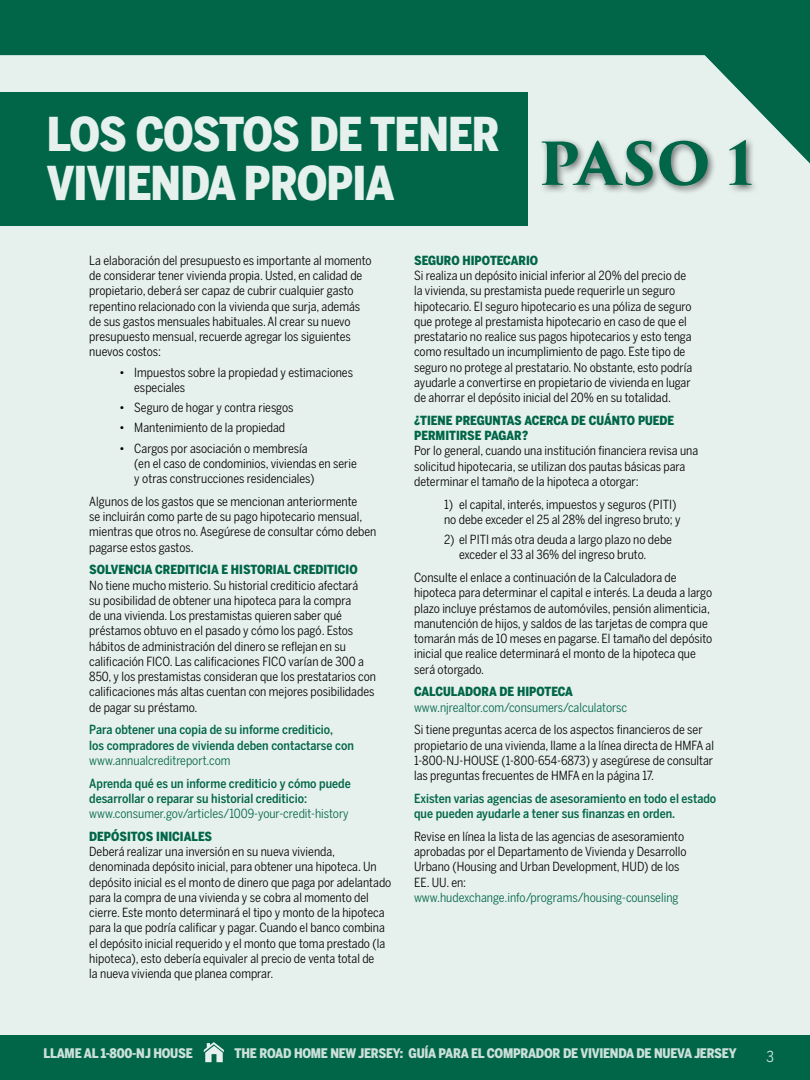
<style>
.page{position:relative;width:810px;height:1080px;background:#fff}
.page>*{position:absolute;margin:0;border:0;box-sizing:border-box;transform-origin:0 0}
.t1{font:700 57.5px "Trajan Pro 3";color:#006647}
.t2{font:900 46.25px/48.8px "Benton Sans Cond";letter-spacing:-.02em;color:#e6f0ed}
.t3{font:15px "Benton Sans Cond";color:#e6f0ed}
.t4{font:900 13.12px "Benton Sans Cond";letter-spacing:-.02em;color:#cce0da}
.t5{font:12.5px/15.2px "Benton Sans Cond";color:#000}
.t6{font:500 12.5px/15.2px "Benton Sans Cond";color:#006647}
.t7{font:12.5px "Benton Sans Cond";color:#006647}
.t8{font:900 12.5px/15.2px "Benton Sans Cond";color:#006647}
</style>
<div class="page">
<div style="left:0;top:41px;width:810px;height:1039px;background:#e6f0ed"></div>
<div style="left:0;top:1035px;width:810px;height:45px;background:#006647"></div>
<div style="left:0;top:92px;width:527px;height:133px;background:#006647"></div>
<div style="left:538px;top:136px;width:222px;height:59px;background:#000;opacity:.55"></div>
<div style="left:0;top:0;width:810px;height:55px;background:#006647"></div>
<svg style="left:0;top:55px;width:810px;height:125px"></svg>
<svg style="left:204px;top:1042px;width:20px;height:20px"></svg>
<h2 class="t2" style="left:47px;top:110px;width:455px">LOS COSTOS DE TENER<br>VIVIENDA PROPIA</h2>
<h1 class="t1" style="left:538px;top:121px;width:217px">PASO 1</h1>
<p class="t5" style="left:89px;top:253px;width:284px">La elaboración del presupuesto es importante al momento de considerar tener vivienda propia. Usted, en calidad de propietario, deberá ser capaz de cubrir cualquier gasto repentino relacionado con la vivienda que surja, además de sus gastos mensuales habituales. Al crear su nuevo presupuesto mensual, recuerde agregar los siguientes nuevos costos:</p>
<p class="t5" style="left:134px;top:364px;width:220px;text-indent:-15px">• Impuestos sobre la propiedad y estimaciones especiales</p>
<p class="t5" style="left:119px;top:400px;width:176px">• Seguro de hogar y contra riesgos</p>
<p class="t5" style="left:119px;top:420px;width:167px">• Mantenimiento de la propiedad</p>
<p class="t5" style="left:134px;top:440px;width:224px;text-indent:-15px">• Cargos por asociación o membresía<br>(en el caso de condominios, viviendas en serie y otras construcciones residenciales)</p>
<p class="t5" style="left:89px;top:494px;width:289px">Algunos de los gastos que se mencionan anteriormente<br>se incluirán como parte de su pago hipotecario mensual, mientras que otros no. Asegúrese de consultar cómo deben pagarse estos gastos.</p>
<p class="t8" style="left:89px;top:562px;width:270px">SOLVENCIA CREDITICIA E HISTORIAL CREDITICIO</p>
<p class="t5" style="left:89px;top:577px;width:288px">No tiene mucho misterio. Su historial crediticio afectará<br>su posibilidad de obtener una hipoteca para la compra<br>de una vivienda. Los prestamistas quieren saber qué préstamos obtuvo en el pasado y cómo los pagó. Estos hábitos de administración del dinero se reflejan en su calificación FICO. Las calificaciones FICO varían de 300 a 850, y los prestamistas consideran que los prestatarios con calificaciones más altas cuentan con mejores posibilidades de pagar su préstamo.</p>
<p class="t6" style="left:89px;top:722px;width:266px">Para obtener una copia de su informe crediticio,<br>los compradores de vivienda deben contactarse con</p>
<p class="t7" style="left:89px;top:753px;width:143px">www.annualcreditreport.com</p>
<p class="t6" style="left:89px;top:775px;width:263px">Aprenda qué es un informe crediticio y cómo puede desarrollar o reparar su historial crediticio:</p>
<p class="t7" style="left:89px;top:806px;width:261px">www.consumer.gov/articles/1009-your-credit-history</p>
<p class="t8" style="left:89px;top:829px;width:124px">DEPÓSITOS INICIALES</p>
<p class="t5" style="left:89px;top:844px;width:304px">Deberá realizar una inversión en su nueva vivienda, denominada depósito inicial, para obtener una hipoteca. Un depósito inicial es el monto de dinero que paga por adelantado para la compra de una vivienda y se cobra al momento del cierre. Este monto determinará el tipo y monto de la hipoteca para la que podría calificar y pagar. Cuando el banco combina el depósito inicial requerido y el monto que toma prestado (la hipoteca), esto debería equivaler al precio de venta total de<br>la nueva vivienda que planea comprar.</p>
<p class="t8" style="left:414px;top:253px;width:126px">SEGURO HIPOTECARIO</p>
<p class="t5" style="left:414px;top:268px;width:280px">Si realiza un depósito inicial inferior al 20% del precio de la vivienda, su prestamista puede requerirle un seguro hipotecario. El seguro hipotecario es una póliza de seguro que protege al prestamista hipotecario en caso de que el prestatario no realice sus pagos hipotecarios y esto tenga como resultado un incumplimiento de pago. Este tipo de seguro no protege al prestatario. No obstante, esto podría ayudarle a convertirse en propietario de vivienda en lugar de ahorrar el depósito inicial del 20% en su totalidad.</p>
<p class="t8" style="left:414px;top:413px;width:262px">¿TIENE PREGUNTAS ACERCA DE CUÁNTO PUEDE<br>PERMITIRSE PAGAR?</p>
<p class="t5" style="left:414px;top:443px;width:286px">Por lo general, cuando una institución financiera revisa una solicitud hipotecaria, se utilizan dos pautas básicas para determinar el tamaño de la hipoteca a otorgar:</p>
<p class="t5" style="left:444px;top:496px;width:238px">1) el capital, interés, impuestos y seguros (PITI) no debe exceder el 25 al 28% del ingreso bruto; y</p>
<p class="t5" style="left:459px;top:532px;width:214px;text-indent:-15px">2) el PITI más otra deuda a largo plazo no debe exceder el 33 al 36% del ingreso bruto.</p>
<p class="t5" style="left:414px;top:570px;width:300px">Consulte el enlace a continuación de la Calculadora de hipoteca para determinar el capital e interés. La deuda a largo plazo incluye préstamos de automóviles, pensión alimenticia, manutención de hijos, y saldos de las tarjetas de compra que tomarán más de 10 meses en pagarse. El tamaño del depósito inicial que realice determinará el monto de la hipoteca que será otorgado.</p>
<p class="t8" style="left:414px;top:684px;width:160px">CALCULADORA DE HIPOTECA</p>
<p class="t7" style="left:414px;top:700px;width:215px">www.njrealtor.com/consumers/calculatorsc</p>
<p class="t5" style="left:414px;top:722px;width:301px">Si tiene preguntas acerca de los aspectos financieros de ser propietario de una vivienda, llame a la línea directa de HMFA al 1-800-NJ-HOUSE (1-800-654-6873) y asegúrese de consultar las preguntas frecuentes de HMFA en la página 17.</p>
<p class="t6" style="left:414px;top:791px;width:304px">Existen varias agencias de asesoramiento en todo el estado que pueden ayudarle a tener sus finanzas en orden.</p>
<p class="t5" style="left:414px;top:829px;width:274px">Revise en línea la lista de las agencias de asesoramiento aprobadas por el Departamento de Vivienda y Desarrollo Urbano (Housing and Urban Development, HUD) de los EE. UU. en:</p>
<p class="t7" style="left:414px;top:890px;width:266px">www.hudexchange.info/programs/housing-counseling</p>
<p class="t4" style="left:43px;top:1045px;width:151px">LLAME AL 1-800-NJ HOUSE</p>
<p class="t4" style="left:235px;top:1045px;width:503px">THE ROAD HOME NEW JERSEY: GUÍA PARA EL COMPRADOR DE VIVIENDA DE NUEVA JERSEY</p>
<p class="t3" style="left:767px;top:1047px;width:9px">3</p>
</div>
